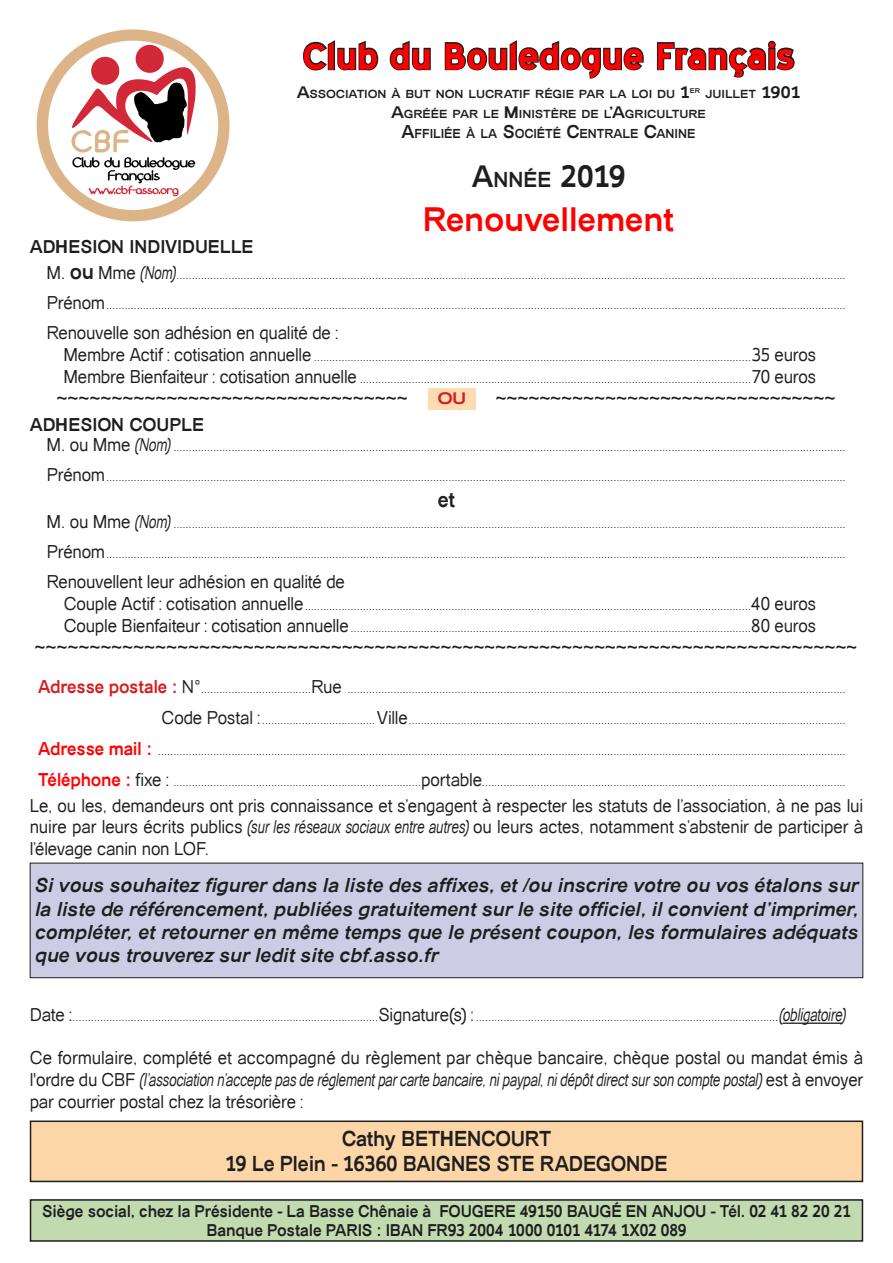
<style>
.page{position:relative;width:893px;height:1263px;background:#fff}
.page>*{position:absolute;margin:0;border:0;box-sizing:border-box;transform-origin:0 0}
._2e_sstitre_lettre{font:700 45px "Blue Highway";color:#f00;scale:1.1 1}
.titre_2{font:700 33px "Catriel";letter-spacing:-.01em;color:#f00}
.titre_2-2{font:700 30px "Catriel";color:#1e1e1f}
.Texte{font:700 21px/25.2px "Catriel";letter-spacing:-.015em;color:#1e1e1f;text-align:center;scale:.95 1}
.t1{font:italic 700 19.5px/23.4px "Catriel";color:#1e1e1f;text-align:justify}
.Texte-2{font:18px/21.6px "Catriel";letter-spacing:-.015em;color:#1e1e1f;text-align:justify;scale:.95 1}
.t2{font:700 18px "Catriel";letter-spacing:-.005em;color:#1e1e1f}
.Texte-3{font:700 16.5px "Catriel";letter-spacing:-.015em;color:#1e1e1f;scale:.95 1}
.Texte-4{font:700 16.2px "Catriel";color:#1e1e1f;scale:1.22 1}
.Texte-5{font:700 16.2px "Catriel";color:#d61c20;scale:1.22 1}
.t3{font:700 12.6px "Catriel";letter-spacing:-.005em;color:#1e1e1f}
.Texte-6{font:12px "Catriel";color:#1e1e1f;scale:.95 1}
._2e_sstitre_lettre-2{font:700 11.4px "Catriel";letter-spacing:-.005em;color:#1e1e1f;scale:1.11 1}
._2e_sstitre_lettre-3{font:700 6.6px "Catriel";color:#1e1e1f;scale:1.11 1}
.s1{font-size:16.2px}
.s2{font-size:18px}
.s3{font-size:21px}
.s4{font-weight:700;font-size:21px}
.s5{font-style:italic;font-size:18px}
.s6{font-weight:700;font-size:18px;color:#d61c20}
.s7{font-weight:700;font-size:18px;color:#f00}
.s8{font-style:italic}
</style>
<div class="page">
<div style="left:429px;top:388px;width:47px;height:22px;background:#fddbb3"></div>
<img style="left:36px;top:29px;width:194px;height:193px">
<svg style="left:303px;top:40px;width:76px;height:31px"></svg>
<svg style="left:389px;top:40px;width:42px;height:31px"></svg>
<svg style="left:444px;top:40px;width:200px;height:39px"></svg>
<svg style="left:656px;top:40px;width:139px;height:38px"></svg>
<hr style="left:783px;top:1022px;width:59px;height:2px;background:#1e1e1f">
<div style="left:30px;top:863px;width:833px;height:115px;background:#cecce5"></div>
<div style="left:30px;top:863px;width:833px;height:115px;border:1px solid #1e1e1f"></div>
<div style="left:31px;top:1121px;width:831px;height:60px;background:#fdd6a8"></div>
<div style="left:30px;top:1120px;width:833px;height:62px;border:2px solid #1e1e1f"></div>
<div style="left:31px;top:1200px;width:831px;height:41px;background:#c2daaf"></div>
<div style="left:30px;top:1199px;width:833px;height:43px;border:2px solid #1e1e1f"></div>
<p class="_2e_sstitre_lettre" style="left:302px;top:36px;width:449px">Club du Bouledogue Français</p>
<p class="_2e_sstitre_lettre-2" style="left:297px;top:87px;width:356px"><span class="s1">A</span>SSOCIATION À BUT NON LUCRATIF RÉGIE PAR LA LOI DU <span class="s1">1</span></p>
<p class="_2e_sstitre_lettre-3" style="left:690px;top:86px;width:11px">ER</p>
<p class="_2e_sstitre_lettre-2" style="left:705px;top:87px;width:87px">JUILLET <span class="s1">1901</span></p>
<p class="_2e_sstitre_lettre-2" style="left:391px;top:108px;width:285px"><span class="s1">A</span>GRÉÉE PAR LE <span class="s1">M</span>INISTÈRE DE L<span class="s1">’A</span>GRICULTURE</p>
<p class="t3" style="left:402px;top:127px;width:295px"><span class="s2">A</span>FFILIÉE À LA <span class="s2">S</span>OCIÉTÉ <span class="s2">C</span>ENTRALE <span class="s2">C</span>ANINE</p>
<p class="t2" style="left:30px;top:236px;width:51px">ADHESION</p>
<p class="t2" style="left:130px;top:236px;width:10px">INDI</p>
<p class="t2" style="left:165px;top:236px;width:24px">VIDUELLE</p>
<p class="titre_2-2" style="left:472px;top:159px;width:155px">A<span class="s3">NNÉE</span> 2019</p>
<p class="titre_2" style="left:423px;top:200px;width:253px">Renouvellement</p>
<p class="Texte-6" style="left:47px;top:268px;width:842px"><span class="s2">M.</span> <span class="s4">ou</span> <span class="s2">Mme</span> <span class="s5">(Nom)</span>...........................................................................................................................................................................................................................</p>
<p class="Texte-6" style="left:47px;top:298px;width:842px"><span class="s2">Prénom</span>..................................................................................................................................................................................................................................................</p>
<p class="Texte-2" style="left:47px;top:322px;width:308px">Renouvelle son adhésion en qualité de :</p>
<p class="Texte-6" style="left:64px;top:350px;width:794px"><span class="s2">Membre Actif : cotisation annuelle</span> ...............................................................................................................................................<span class="s2">35 euros</span></p>
<p class="Texte-6" style="left:64px;top:371px;width:794px"><span class="s2">Membre Bienfaiteur : cotisation annuelle</span> ................................................................................................................................<span class="s2">70 euros</span></p>
<p class="Texte-4" style="left:57px;top:389px;width:290px">~~~~~~~~~~~~~~~~~~~~~~~~~~~~~~~~</p>
<p class="Texte-5" style="left:437px;top:389px;width:25px">OU</p>
<p class="Texte-4" style="left:495px;top:389px;width:281px">~~~~~~~~~~~~~~~~~~~~~~~~~~~~~~~</p>
<p class="Texte-6" style="left:47px;top:440px;width:842px"><span class="s2">M. ou Mme</span> <span class="s5">(Nom)</span> ............................................................................................................................................................................................................................</p>
<p class="Texte-6" style="left:47px;top:470px;width:842px"><span class="s2">Prénom</span>..................................................................................................................................................................................................................................................</p>
<p class="Texte" style="left:438px;top:486px;width:20px">et</p>
<p class="Texte-6" style="left:47px;top:517px;width:842px"><span class="s2">M. ou Mme</span> <span class="s5">(Nom)</span> ............................................................................................................................................................................................................................</p>
<p class="Texte-6" style="left:47px;top:547px;width:842px"><span class="s2">Prénom</span>..................................................................................................................................................................................................................................................</p>
<p class="Texte-2" style="left:47px;top:571px;width:315px">Renouvellent leur adhésion en qualité de</p>
<p class="Texte-6" style="left:64px;top:599px;width:794px"><span class="s2">Couple Actif : cotisation annuelle</span>..................................................................................................................................................<span class="s2">40 euros</span></p>
<p class="Texte-6" style="left:64px;top:620px;width:794px"><span class="s2">Couple Bienfaiteur : cotisation annuelle</span>...................................................................................................................................<span class="s2">80 euros</span></p>
<p class="Texte-4" style="left:35px;top:638px;width:676px">~~~~~~~~~~~~~~~~~~~~~~~~~~~~~~~~~~~~~~~~~~~~~~~~~~~~~~~~~~~~~~~~~~~~~~~~~~~</p>
<p class="Texte-6" style="left:38px;top:682px;width:851px"><span class="s6">Adresse postale :</span> <span class="s2">N°</span>....................................<span class="s2">Rue</span> ...................................................................................................................................................................</p>
<p class="Texte-6" style="left:162px;top:713px;width:722px"><span class="s2">Code Postal :</span> .....................................<span class="s2">Ville</span>...............................................................................................................................................</p>
<p class="Texte-6" style="left:38px;top:744px;width:851px"><span class="s7">Adresse mail :</span> .................................................................................................................................................................................................................................</p>
<p class="Texte-6" style="left:38px;top:775px;width:851px"><span class="s7">Téléphone :</span> <span class="s2">fixe :</span> .................................................................................<span class="s2">portable</span>.......................................................................................................................</p>
<p class="Texte-2" style="left:30px;top:794px;width:879px">Le, ou les, demandeurs ont pris connaissance et s’engagent à respecter les statuts de l’association, à ne pas lui nuire par leurs écrits publics <span class="s8">(sur les réseaux sociaux entre autres)</span> ou leurs actes, notamment s’abstenir de participer à l’élevage canin non LOF.</p>
<p class="t1" style="left:35px;top:873px;width:825px">Si vous souhaitez figurer dans la liste des affixes, et /ou inscrire votre ou vos étalons sur la liste de référencement, publiées gratuitement sur le site officiel, il convient d’imprimer, compléter, et retourner en même temps que le présent coupon, les formulaires adéquats que vous trouverez sur ledit site cbf.asso.fr</p>
<p class="t2" style="left:30px;top:414px;width:51px">ADHESION</p>
<p class="t2" style="left:130px;top:414px;width:14px">COUPLE</p>
<p class="Texte-6" style="left:30px;top:1010px;width:861px"><span class="s2">Date :</span>....................................................................................................<span class="s2">Signature(s) :</span> ...................................................................................................<span class="s5">(obligatoire)</span></p>
<p class="Texte-2" style="left:30px;top:1047px;width:879px">Ce formulaire, complété et accompagné du règlement par chèque bancaire, chèque postal ou mandat émis à l'ordre du CBF <span class="s8">(l’association n’accepte pas de réglement par carte bancaire, ni paypal, ni dépôt direct sur son compte postal)</span> est à envoyer par courrier postal chez la trésorière :</p>
<p class="Texte" style="left:225px;top:1126px;width:467px">Cathy BETHENCOURT<br>19 Le Plein - 16360 BAIGNES STE RADEGONDE</p>
<p class="Texte-3" style="left:42px;top:1201px;width:852px">Siège social, chez la Présidente - La Basse Chênaie à FOUGERE 49150 BAUGÉ EN ANJOU - Tél. 02 41 82 20 21</p>
<p class="Texte-3" style="left:206px;top:1220px;width:507px">Banque Postale PARIS : IBAN FR93 2004 1000 0101 4174 1X02 089</p>
</div>
